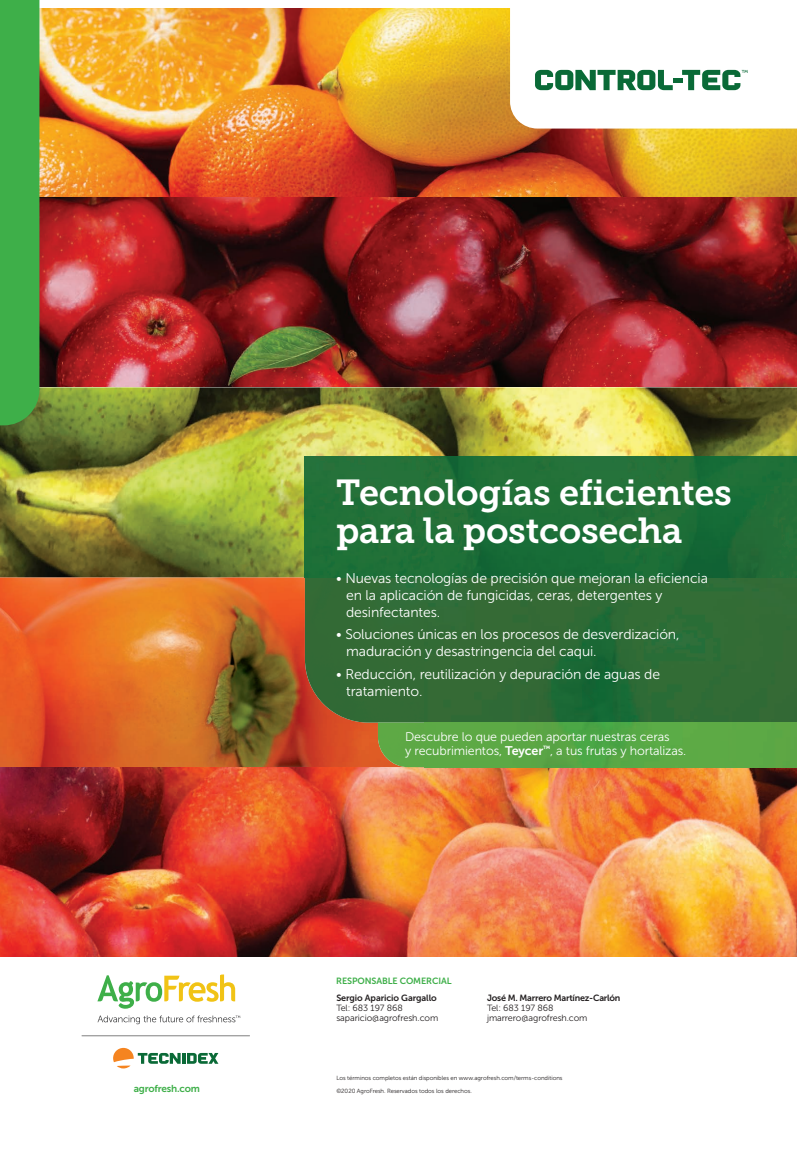
<style>
.page{position:relative;width:797px;height:1151px;background:#fff}
.page>*{position:absolute;margin:0;border:0;box-sizing:border-box;transform-origin:0 0}
.t1{font:36px/38px "Museo Slab 700";letter-spacing:-.01em;color:#fff}
.t2{font:14px/17px "Museo Sans 300";letter-spacing:-.01em;color:#fff}
.t3{font:12.5px/14px "Museo Sans 300";letter-spacing:-.01em;color:#fff}
.t4{font:10px "Museo Sans 700";letter-spacing:-.02em;color:#3eaf49}
.t5{font:9px/10px "Museo Sans 300";letter-spacing:-.01em;color:#231f20}
.t6{font:9px "Museo Sans 700";letter-spacing:-.025em;color:#231f20}
.t7{font:9px "Museo Sans 700";letter-spacing:-.01em;color:#3eaf49}
.t8{font:6px/13px "Museo Sans 300";letter-spacing:-.01em;color:#231f20}
.s1{font-family:"Museo Sans 700"}
</style>
<div class="page">
<img style="left:0;top:577px;width:378px;height:190px">
<img style="left:39px;top:9px;width:758px;height:188px">
<img style="left:39px;top:197px;width:758px;height:190px">
<img style="left:0;top:387px;width:797px;height:190px">
<img style="left:0;top:767px;width:797px;height:190px">
<img style="left:305px;top:456px;width:492px;height:267px">
<img style="left:378px;top:723px;width:419px;height:44px">
<svg style="left:510px;top:8px;width:287px;height:121px"></svg>
<svg style="left:535px;top:70px;width:212px;height:20px"></svg>
<svg style="left:113px;top:1048px;width:105px;height:20px"></svg>
<svg style="left:97px;top:974px;width:138px;height:35px"></svg>
<hr style="left:82px;top:1035px;width:168px;height:1px;background:#3e3e3f">
<svg style="left:97px;top:1015px;width:143px;height:9px"></svg>
<div style="left:0;top:0;width:39px;height:425px;background:#3eaf49"></div>
<h1 class="t1" style="left:336px;top:474px;width:397px">Tecnologías eficientes para la postcosecha</h1>
<p class="t2" style="left:346px;top:569px;width:363px;text-indent:-10px">• Nuevas tecnologías de precisión que mejoran la eficiencia en la aplicación de fungicidas, ceras, detergentes y desinfectantes.</p>
<p class="t2" style="left:346px;top:626px;width:335px;text-indent:-10px">• Soluciones únicas en los procesos de desverdización, maduración y desastringencia del caqui.</p>
<p class="t2" style="left:346px;top:666px;width:315px;text-indent:-10px">• Reducción, reutilización y depuración de aguas de tratamiento.</p>
<p class="t3" style="left:405px;top:730px;width:283px">Descubre lo que pueden aportar nuestras ceras<br>y recubrimientos, <span class="s1">Teycer</span><sup>™</sup>, a tus frutas y hortalizas.</p>
<p class="t7" style="left:336px;top:976px;width:117px">RESPONSABLE COMERCIAL</p>
<p class="t6" style="left:336px;top:993px;width:102px">Sergio Aparicio Gargallo</p>
<p class="t5" style="left:336px;top:1003px;width:103px">Tel: 683 197 868 saparicio@agrofresh.com</p>
<p class="t6" style="left:487px;top:993px;width:135px">José M. Marrero Martínez-Carlón</p>
<p class="t5" style="left:487px;top:1003px;width:102px">Tel: 683 197 868 jmarrero@agrofresh.com</p>
<p class="t4" style="left:134px;top:1083px;width:68px">agrofresh.com</p>
<p class="t8" style="left:336px;top:1071px;width:228px">Los términos completos están disponibles en www.agrofresh.com/terms-conditions ©2020 AgroFresh. Reservados todos los derechos.</p>
</div>
